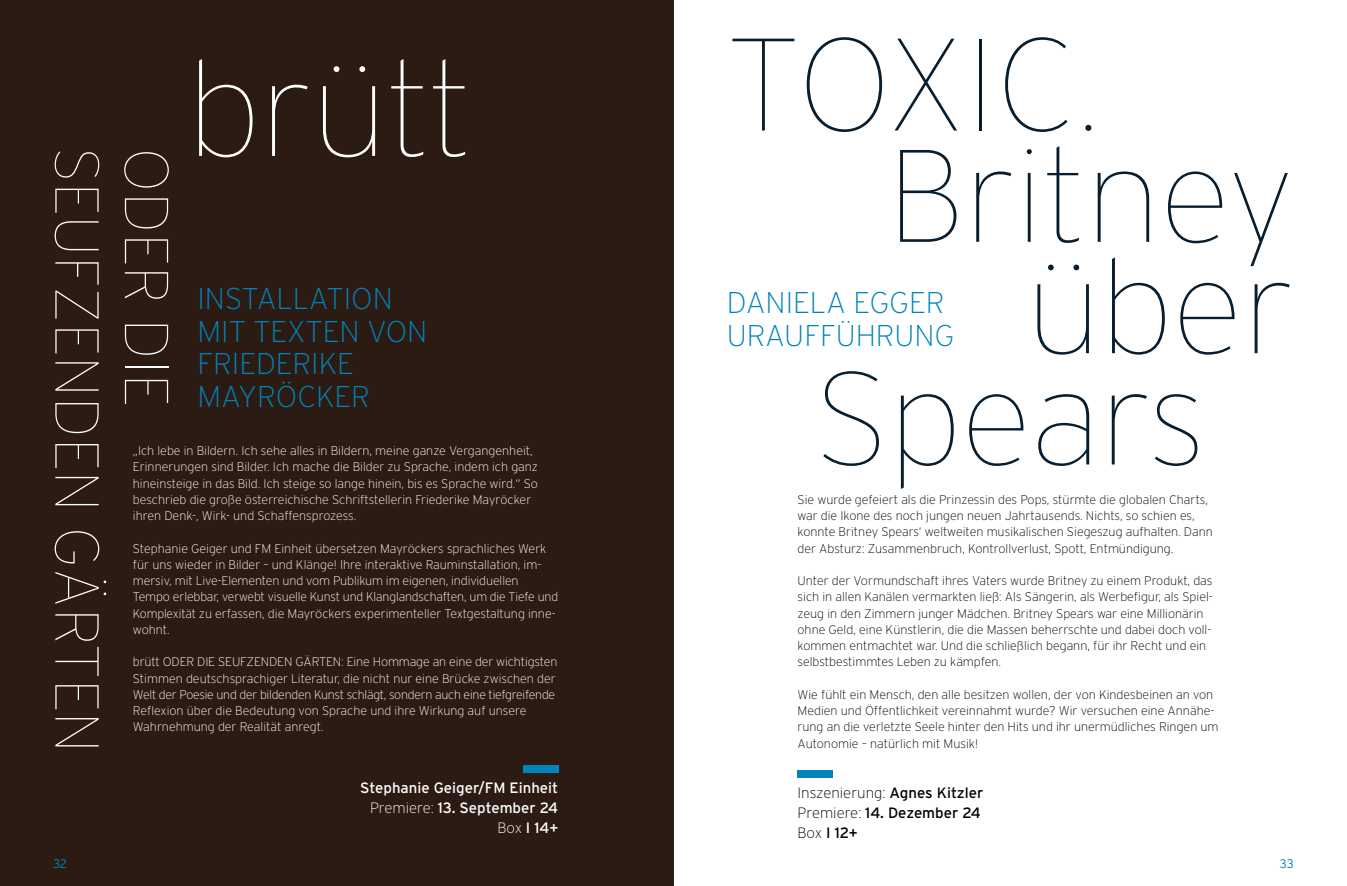
<style>
.page{position:relative;width:1347px;height:886px;background:#fff}
.page>*{position:absolute;margin:0;border:0;box-sizing:border-box;transform-origin:0 0}
.t1{font:100 132.88px "Interstate";color:#fff}
.t2{font:100 131.25px "Interstate";color:#061e2f}
.t3{font:100 61.75px "Interstate";color:#fff}
.t4{font:200 30px/32.5px "Interstate";color:#0084bb}
.t5{font:15px/20px "Interstate";color:#fff;text-align:right}
.t6{font:15px/20px "Interstate";color:#000}
.t7{font:200 12.5px/16.2px "Interstate";color:#fff}
.t8{font:200 12.5px/16.2px "Interstate";color:#000}
.t9{font:300 12.5px "Interstate";color:#0084bb}
.s1{font-weight:200}
</style>
<div class="page">
<div style="left:0;top:0;width:673px;height:886px;background:#2c1b13"></div>
<div style="left:797px;top:770px;width:36px;height:7px;background:#0084bb"></div>
<div style="left:523px;top:766px;width:35px;height:7px;background:#0084bb"></div>
<h1 class="t1" style="left:187px;top:38px;width:286px">brütt</h1>
<h3 class="t3" style="left:110px;top:148px;width:606px;rotate:90deg">SEUFZENDEN GÄRTEN</h3>
<h3 class="t3" style="left:179px;top:148px;width:260px;rotate:90deg">ODER DIE</h3>
<h3 class="t4" style="left:197px;top:282px;width:231px">INSTALLATION<br>MIT TEXTEN VON<br>FRIEDERIKE<br>MAYRÖCKER</h3>
<p class="t7" style="left:133px;top:442px;width:407px">„Ich lebe in Bildern. Ich sehe alles in Bildern, meine ganze Vergangenheit, Erinnerungen sind Bilder. Ich mache die Bilder zu Sprache, indem ich ganz hineinsteige in das Bild. Ich steige so lange hinein, bis es Sprache wird.“ So beschrieb die große österreichische Schriftstellerin Friederike Mayröcker ihren Denk-, Wirk- und Schaffensprozess.</p>
<p class="t7" style="left:133px;top:540px;width:427px">Stephanie Geiger und FM Einheit übersetzen Mayröckers sprachliches Werk für uns wieder in Bilder – und Klänge! Ihre interaktive Rauminstallation, im&shy;mersiv, mit Live-Elementen und vom Publikum im eigenen, individuellen Tempo erlebbar, verwebt visuelle Kunst und Klanglandschaften, um die Tiefe und Komplexität zu erfassen, die Mayröckers experimenteller Textgestaltung inne&shy;wohnt.</p>
<p class="t7" style="left:133px;top:654px;width:426px">brütt ODER DIE SEUFZENDEN GÄRTEN: Eine Hommage an eine der wichtigsten Stimmen deutschsprachiger Literatur, die nicht nur eine Brücke zwischen der Welt der Poesie und der bildenden Kunst schlägt, sondern auch eine tiefgreifende Reflexion über die Bedeutung von Sprache und ihre Wirkung auf unsere Wahrnehmung der Realität anregt.</p>
<p class="t9" style="left:53px;top:856px;width:15px">32</p>
<p class="t5" style="left:360px;top:777px;width:199px">Stephanie Geiger/FM Einheit<br><span class="s1">Premiere:</span> 13. September 24<br><span class="s1">Box</span> I 14+</p>
<h2 class="t2" style="left:726px;top:14px;width:376px">TOXIC.</h2>
<h2 class="t2" style="left:887px;top:126px;width:408px">Britney</h2>
<h2 class="t2" style="left:1026px;top:237px;width:269px">über</h2>
<h2 class="t2" style="left:815px;top:348px;width:392px">Spears</h2>
<h3 class="t4" style="left:726px;top:286px;width:229px">DANIELA EGGER<br>URAUFFÜHRUNG</h3>
<p class="t8" style="left:797px;top:491px;width:417px">Sie wurde gefeiert als die Prinzessin des Pops, stürmte die globalen Charts, war die Ikone des noch jungen neuen Jahrtausends. Nichts, so schien es, konnte Britney Spears‘ weltweiten musikalischen Siegeszug aufhalten. Dann der Absturz: Zusammenbruch, Kontrollverlust, Spott, Entmündigung.</p>
<p class="t8" style="left:797px;top:572px;width:417px">Unter der Vormundschaft ihres Vaters wurde Britney zu einem Produkt, das sich in allen Kanälen vermarkten ließ: Als Sängerin, als Werbefigur, als Spiel&shy;zeug in den Zimmern junger Mädchen. Britney Spears war eine Millionärin ohne Geld, eine Künstlerin, die die Massen beherrschte und dabei doch voll&shy;kommen entmachtet war. Und die schließlich begann, für ihr Recht und ein selbstbestimmtes Leben zu kämpfen.</p>
<p class="t8" style="left:797px;top:686px;width:422px">Wie fühlt ein Mensch, den alle besitzen wollen, der von Kindesbeinen an von Medien und Öffentlichkeit vereinnahmt wurde? Wir versuchen eine Annähe&shy;rung an die verletzte Seele hinter den Hits und ihr unermüdliches Ringen um Autonomie – natürlich mit Musik!</p>
<p class="t6" style="left:797px;top:782px;width:187px"><span class="s1">Inszenierung:</span> Agnes Kitzler<br><span class="s1">Premiere:</span> 14. Dezember 24<br><span class="s1">Box</span> I 12+</p>
<p class="t9" style="left:1279px;top:856px;width:15px">33</p>
</div>
